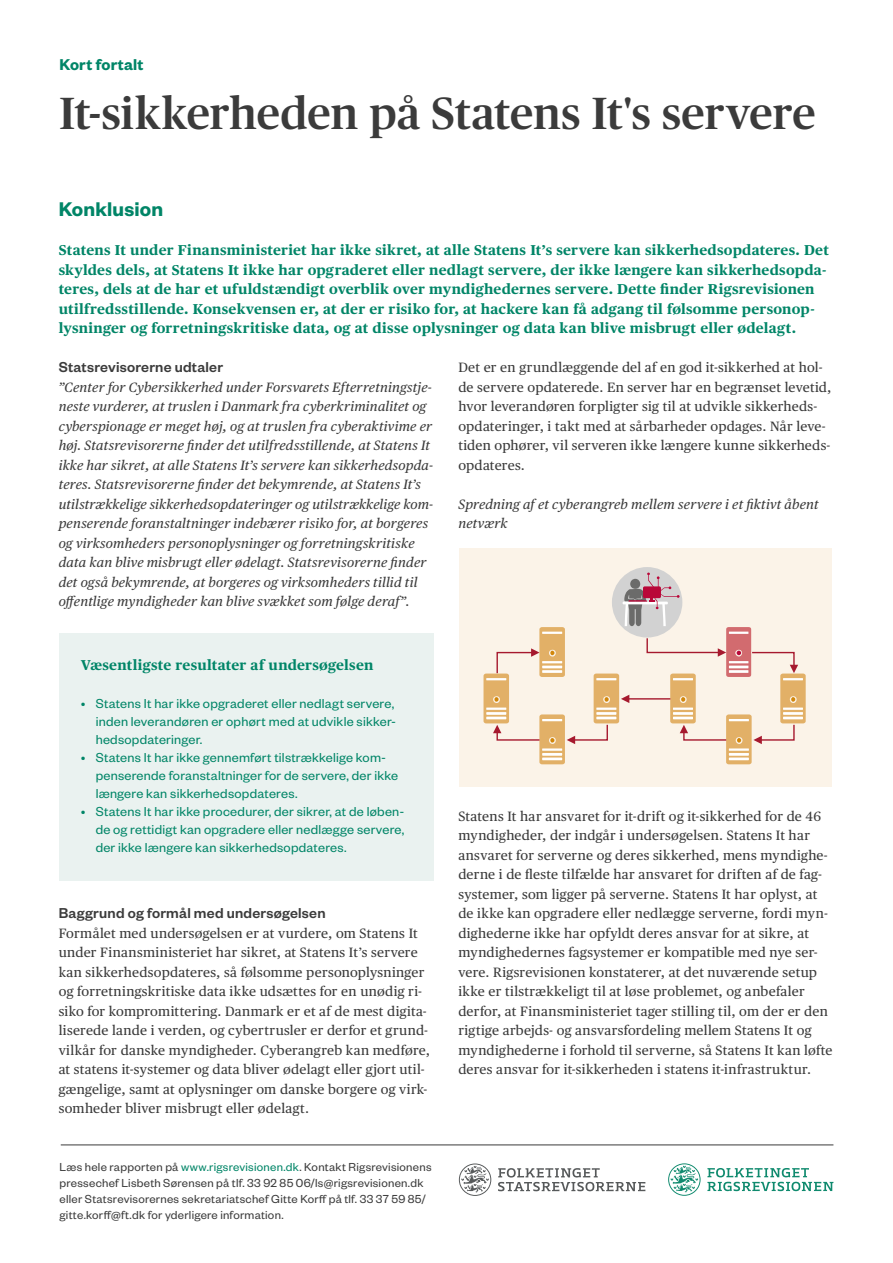
<style>
.page{position:relative;width:893px;height:1263px;background:#fff}
.page>*{position:absolute;margin:0;border:0;box-sizing:border-box;transform-origin:0 0}
.t1{font:500 45px "Publico Headline";letter-spacing:.005em;color:#3b3b3b}
.Mellemrubrik_1_Found{font:600 21.75px "Founders Grotesk";letter-spacing:.01em;color:#008567}
.t2{font:600 17.25px "Founders Grotesk";letter-spacing:.015em;color:#008567}
.Mellemrubrik_3_Found{font:500 15.75px "Founders Grotesk";letter-spacing:.015em;color:#3b3b3b}
.Brødtekst_Publico_9{font:700 14.25px/19.5px "Publico Text";letter-spacing:.01em;color:#008567}
.t3{font:14.25px/18px "Founders Grotesk";letter-spacing:.02em;color:#008567;text-align:justify}
.Brødtekst_Publico_9-2{font:13.5px/19.5px "Publico Text";letter-spacing:.02em;color:#3b3b3b}
.Brødtekst_Publico_9-3{font:italic 13.5px/19.5px "Publico Text";letter-spacing:.015em;color:#3b3b3b}
.Note_Overskrift_Publ{font:12.75px/15.8px "Founders Grotesk";letter-spacing:.02em;color:#3b3b3b}
.s1{color:#008567}
</style>
<div class="page">
<svg style="left:707px;top:1168px;width:126px;height:23px"></svg>
<svg style="left:668px;top:1163px;width:33px;height:33px"></svg>
<svg style="left:498px;top:1168px;width:147px;height:23px"></svg>
<svg style="left:459px;top:1163px;width:32px;height:33px"></svg>
<hr style="left:61px;top:1145px;width:772px;height:1px;background:#3b3b3b">
<div style="left:60px;top:633px;width:374px;height:247px;background:#eaf2f0"></div>
<div style="left:459px;top:548px;width:373px;height:238px;background:#fbf3e8"></div>
<div style="left:612px;top:567px;width:70px;height:70px;background:#d2d2d2;border-radius:50%"></div>
<div style="left:630px;top:579px;width:10px;height:10px;background:#6b6b6a;border-radius:50%"></div>
<svg style="left:484px;top:586px;width:322px;height:178px"></svg>
<p class="t2" style="left:60px;top:54px;width:86px">Kort fortalt</p>
<p class="t1" style="left:60px;top:82px;width:757px">It-sikkerheden på Statens It's servere</p>
<p class="Mellemrubrik_1_Found" style="left:59px;top:196px;width:106px">Konklusion</p>
<p class="Brødtekst_Publico_9" style="left:59px;top:240px;width:772px">Statens It under Finansministeriet har ikke sikret, at alle Statens It’s servere kan sikkerhedsopdateres. Det skyldes dels, at Statens It ikke har opgraderet eller nedlagt servere, der ikke længere kan sikkerhedsopda&shy;teres, dels at de har et ufuldstændigt overblik over myndighedernes servere. Dette finder Rigsrevisionen utilfredsstillende. Konsekvensen er, at der er risiko for, at hackere kan få adgang til følsomme personop&shy;lysninger og forretningskritiske data, og at disse oplysninger og data kan blive misbrugt eller ødelagt.</p>
<p class="Mellemrubrik_3_Found" style="left:59px;top:358px;width:166px">Statsrevisorerne udtaler</p>
<p class="Brødtekst_Publico_9-3" style="left:59px;top:377px;width:376px">”Center for Cybersikkerhed under Forsvarets Efterretningstje&shy;neste vurderer, at truslen i Danmark fra cyberkriminalitet og cyberspionage er meget høj, og at truslen fra cyberaktivime er høj. Statsrevisorerne finder det utilfredsstillende, at Statens It ikke har sikret, at alle Statens It’s servere kan sikkerhedsopda&shy;teres. Statsrevisorerne finder det bekymrende, at Statens It’s utilstrækkelige sikkerhedsopdateringer og utilstrækkelige kom&shy;penserende foranstaltninger indebærer risiko for, at borgeres og virksomheders personoplysninger og forretningskritiske data kan blive misbrugt eller ødelagt. Statsrevisorerne finder det også bekymrende, at borgeres og virksomheders tillid til offentlige myndigheder kan blive svækket som følge deraf”.</p>
<p class="Brødtekst_Publico_9-2" style="left:458px;top:357px;width:375px">Det er en grundlæggende del af en god it-sikkerhed at hol&shy;de servere opdaterede. En server har en begrænset levetid, hvor leverandøren forpligter sig til at udvikle sikkerheds&shy;opdateringer, i takt med at sårbarheder opdages. Når leve&shy;tiden ophører, vil serveren ikke længere kunne sikkerheds&shy;opdateres.</p>
<p class="Brødtekst_Publico_9-3" style="left:458px;top:494px;width:362px">Spredning af et cyberangreb mellem servere i et fiktivt åbent netværk</p>
<p class="Brødtekst_Publico_9" style="left:81px;top:654px;width:294px">Væsentligste resultater af undersøgelsen</p>
<p class="t3" style="left:96px;top:693px;width:302px;text-indent:-15px">• Statens It har ikke opgraderet eller nedlagt servere, inden leverandøren er ophørt med at udvikle sikker&shy;hedsopdateringer.</p>
<p class="t3" style="left:96px;top:747px;width:304px;text-align:left;text-indent:-15px">• Statens It har ikke gennemført tilstrækkelige kom&shy;penserende foranstaltninger for de servere, der ikke længere kan sikkerhedsopdateres.</p>
<p class="t3" style="left:96px;top:801px;width:310px;text-indent:-15px">• Statens It har ikke procedurer, der sikrer, at de løben&shy;de og rettidigt kan opgradere eller nedlægge servere, der ikke længere kan sikkerhedsopdateres.</p>
<p class="Mellemrubrik_3_Found" style="left:59px;top:904px;width:268px">Baggrund og formål med undersøgelsen</p>
<p class="Brødtekst_Publico_9-2" style="left:59px;top:923px;width:373px">Formålet med undersøgelsen er at vurdere, om Statens It under Finansministeriet har sikret, at Statens It’s servere kan sikkerhedsopdateres, så følsomme personoplysninger og forretningskritiske data ikke udsættes for en unødig ri&shy;siko for kompromittering. Danmark er et af de mest digita&shy;liserede lande i verden, og cybertrusler er derfor et grund&shy;vilkår for danske myndigheder. Cyberangreb kan medføre, at statens it-systemer og data bliver ødelagt eller gjort util&shy;gængelige, samt at oplysninger om danske borgere og virk&shy;somheder bliver misbrugt eller ødelagt.</p>
<p class="Note_Overskrift_Publ" style="left:60px;top:1159px;width:374px">Læs hele rapporten på <span class="s1">www.rigsrevisionen.dk</span>. Kontakt Rigsrevisionens pressechef Lisbeth Sørensen på tlf. 33 92 85 06/ls@rigsrevisionen.dk eller Statsrevisorernes sekretariatschef Gitte Korff på tlf. 33 37 59 85/ gitte.korff@ft.dk for yderligere information.</p>
<p class="Brødtekst_Publico_9-2" style="left:458px;top:806px;width:376px">Statens It har ansvaret for it-drift og it-sikkerhed for de 46 myndigheder, der indgår i undersøgelsen. Statens It har ansvaret for serverne og deres sikkerhed, mens myndighe&shy;derne i de fleste tilfælde har ansvaret for driften af de fag&shy;systemer, som ligger på serverne. Statens It har oplyst, at de ikke kan opgradere eller nedlægge serverne, fordi myn&shy;dighederne ikke har opfyldt deres ansvar for at sikre, at myndighedernes fagsystemer er kompatible med nye ser&shy;vere. Rigsrevisionen konstaterer, at det nuværende setup ikke er tilstrækkeligt til at løse problemet, og anbefaler derfor, at Finansministeriet tager stilling til, om der er den rigtige arbejds- og ansvarsfordeling mellem Statens It og myndighederne i forhold til serverne, så Statens It kan løfte deres ansvar for it-sikkerheden i statens it-infrastruktur.</p>
</div>
